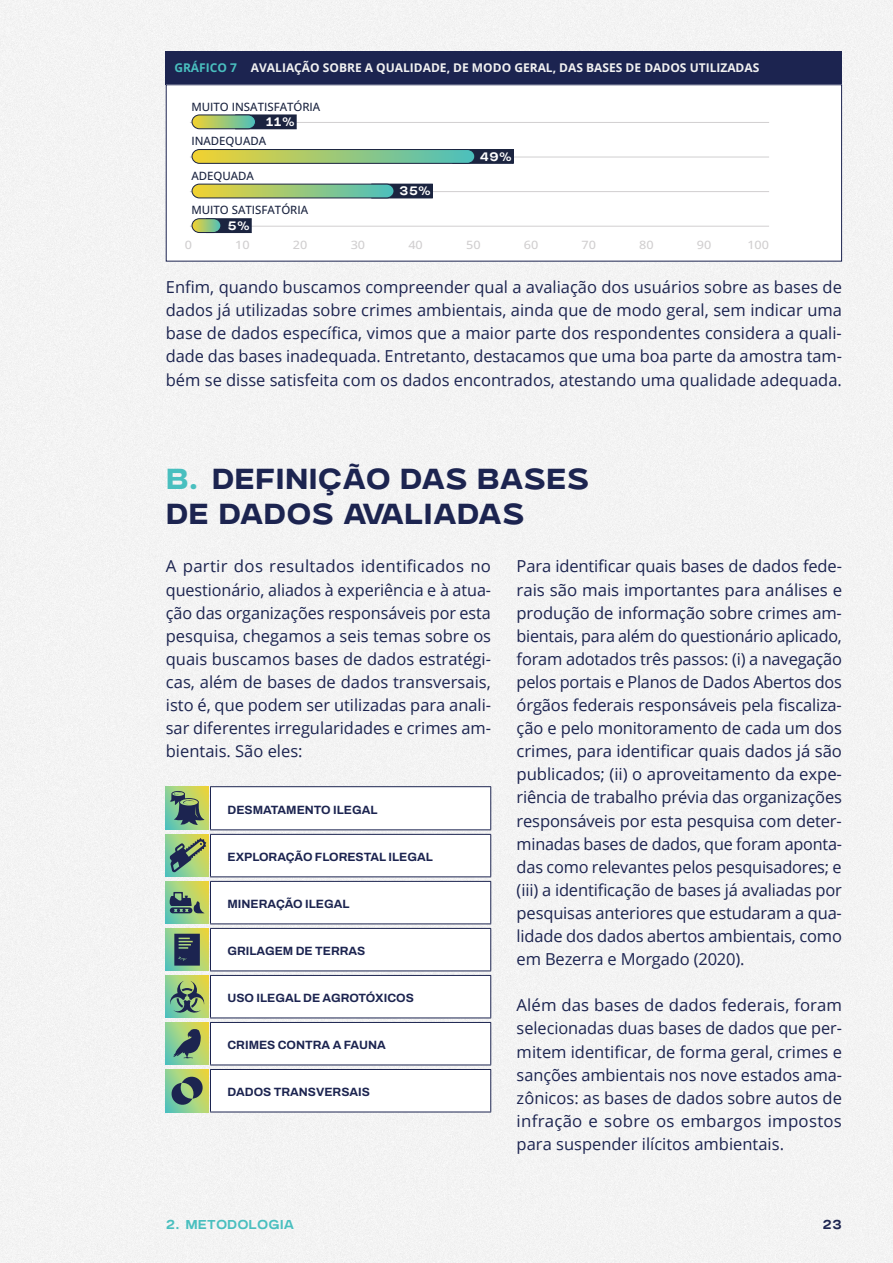
<style>
.page{position:relative;width:893px;height:1263px;background:#f3f3f3}
.page>*{position:absolute;margin:0;border:0;box-sizing:border-box;transform-origin:0 0}
.t1{font:500 27px/35.1px "Gunterz";color:#1c2450}
.t2{font:16.5px/23.1px "Open Sans";color:#1c2450;text-align:justify}
.t3{font:600 12px "Archivo";color:#1c2450}
.t4{font:700 12px "Open Sans";color:#f1f1f1}
.t5{font:12px "Gunterz";color:#49bfbf}
.t6{font:12px "Gunterz";color:#1c2450}
.t7{font:500 11.4px "Open Sans";color:#1b2440}
.t8{font:500 11.4px "Open Sans";color:#d1cfd0;scale:1.11 1}
.t9{font:11.4px "Gunterz";color:#fff}
.s1{color:#49bfbf}
</style>
<div class="page">
<div style="left:166px;top:51px;width:676px;height:33px;background:#1c2450"></div>
<div style="left:166px;top:85px;width:676px;height:176px;background:#fff"></div>
<hr style="left:190px;top:122px;width:579px;height:1px;background:#d1cfd0">
<hr style="left:190px;top:157px;width:579px;height:1px;background:#d1cfd0">
<hr style="left:190px;top:191px;width:579px;height:1px;background:#d1cfd0">
<hr style="left:190px;top:226px;width:579px;height:1px;background:#d1cfd0">
<div style="left:236px;top:115px;width:60px;height:14px;background:#1b2440"></div>
<div style="left:453px;top:150px;width:60px;height:13px;background:#1b2440"></div>
<div style="left:452px;top:149px;width:62px;height:15px;border:1px solid #1b2440"></div>
<div style="left:372px;top:184px;width:60px;height:14px;background:#1b2440"></div>
<div style="left:207px;top:219px;width:44px;height:14px;background:#1b2440"></div>
<div style="left:206px;top:218px;width:46px;height:15px;border:1px solid #1b2440"></div>
<svg style="left:191px;top:114px;width:65px;height:16px"></svg>
<svg style="left:191px;top:149px;width:285px;height:15px"></svg>
<svg style="left:191px;top:183px;width:204px;height:16px"></svg>
<svg style="left:191px;top:218px;width:31px;height:15px"></svg>
<svg style="left:210px;top:787px;width:281px;height:324px"></svg>
<hr style="left:210px;top:786px;width:281px;height:1px;background:#1c2450">
<hr style="left:210px;top:787px;width:1px;height:42px;background:#1c2450">
<hr style="left:490px;top:787px;width:1px;height:42px;background:#1c2450">
<hr style="left:210px;top:835px;width:1px;height:41px;background:#1c2450">
<hr style="left:490px;top:835px;width:1px;height:41px;background:#1c2450">
<hr style="left:210px;top:882px;width:1px;height:41px;background:#1c2450">
<hr style="left:490px;top:882px;width:1px;height:41px;background:#1c2450">
<hr style="left:210px;top:929px;width:1px;height:41px;background:#1c2450">
<hr style="left:490px;top:929px;width:1px;height:41px;background:#1c2450">
<hr style="left:210px;top:976px;width:1px;height:41px;background:#1c2450">
<hr style="left:490px;top:976px;width:1px;height:41px;background:#1c2450">
<hr style="left:210px;top:1023px;width:1px;height:41px;background:#1c2450">
<hr style="left:490px;top:1023px;width:1px;height:41px;background:#1c2450">
<hr style="left:210px;top:1070px;width:1px;height:41px;background:#1c2450">
<hr style="left:490px;top:1070px;width:1px;height:41px;background:#1c2450">
<hr style="left:210px;top:1111px;width:281px;height:1px;background:#1c2450">
<hr style="left:210px;top:829px;width:281px;height:1px;background:#1c2450">
<hr style="left:210px;top:834px;width:281px;height:1px;background:#1c2450">
<hr style="left:210px;top:876px;width:281px;height:1px;background:#1c2450">
<hr style="left:210px;top:881px;width:281px;height:1px;background:#1c2450">
<hr style="left:210px;top:923px;width:281px;height:1px;background:#1c2450">
<hr style="left:210px;top:928px;width:281px;height:1px;background:#1c2450">
<hr style="left:210px;top:970px;width:281px;height:1px;background:#1c2450">
<hr style="left:210px;top:975px;width:281px;height:1px;background:#1c2450">
<hr style="left:210px;top:1017px;width:281px;height:1px;background:#1c2450">
<hr style="left:210px;top:1022px;width:281px;height:1px;background:#1c2450">
<hr style="left:210px;top:1064px;width:281px;height:1px;background:#1c2450">
<hr style="left:210px;top:1069px;width:281px;height:1px;background:#1c2450">
<svg style="left:166px;top:787px;width:42px;height:42px"></svg>
<svg style="left:170px;top:791px;width:34px;height:34px"></svg>
<svg style="left:166px;top:834px;width:42px;height:43px"></svg>
<svg style="left:170px;top:838px;width:36px;height:35px"></svg>
<svg style="left:166px;top:881px;width:42px;height:43px"></svg>
<svg style="left:170px;top:892px;width:35px;height:21px"></svg>
<svg style="left:166px;top:928px;width:42px;height:43px"></svg>
<svg style="left:174px;top:934px;width:26px;height:31px"></svg>
<svg style="left:166px;top:975px;width:42px;height:43px"></svg>
<svg style="left:169px;top:981px;width:36px;height:32px"></svg>
<svg style="left:166px;top:1022px;width:42px;height:43px"></svg>
<svg style="left:173px;top:1029px;width:28px;height:29px"></svg>
<svg style="left:166px;top:1069px;width:42px;height:43px"></svg>
<svg style="left:170px;top:1075px;width:34px;height:31px"></svg>
<p class="t4" style="left:174px;top:59px;width:587px"><span class="s1">GRÁFICO 7</span> AVALIAÇÃO SOBRE A QUALIDADE, DE MODO GERAL, DAS BASES DE DADOS UTILIZADAS</p>
<p class="t7" style="left:191px;top:99px;width:130px">MUITO INSATISFATÓRIA</p>
<p class="t7" style="left:191px;top:133px;width:76px">INADEQUADA</p>
<p class="t7" style="left:191px;top:168px;width:64px">ADEQUADA</p>
<p class="t7" style="left:191px;top:202px;width:118px">MUITO SATISFATÓRIA</p>
<p class="t8" style="left:185px;top:237px;width:8px">0</p>
<p class="t8" style="left:235px;top:237px;width:15px">10</p>
<p class="t8" style="left:293px;top:237px;width:15px">20</p>
<p class="t8" style="left:351px;top:237px;width:15px">30</p>
<p class="t8" style="left:408px;top:237px;width:15px">40</p>
<p class="t8" style="left:466px;top:237px;width:15px">50</p>
<p class="t8" style="left:524px;top:237px;width:15px">60</p>
<p class="t8" style="left:581px;top:237px;width:15px">70</p>
<p class="t8" style="left:639px;top:237px;width:15px">80</p>
<p class="t8" style="left:697px;top:237px;width:15px">90</p>
<p class="t8" style="left:747px;top:237px;width:21px">100</p>
<p class="t2" style="left:166px;top:275px;width:678px">Enfim, quando buscamos compreender qual a avaliação dos usuários sobre as bases de dados já utilizadas sobre crimes ambientais, ainda que de modo geral, sem indicar uma base de dados específica, vimos que a maior parte dos respondentes considera a quali&shy;dade das bases inadequada. Entretanto, destacamos que uma boa parte da amostra tam&shy;bém se disse satisfeita com os dados encontrados, atestando uma qualidade adequada.</p>
<p class="t9" style="left:266px;top:115px;width:30px">11%</p>
<p class="t9" style="left:479px;top:149px;width:34px">49%</p>
<p class="t9" style="left:399px;top:184px;width:33px">35%</p>
<p class="t9" style="left:228px;top:218px;width:24px">5%</p>
<h1 class="t1" style="left:166px;top:462px;width:425px"><span class="s1">B.</span> DEFINIÇÃO DAS BASES<br>DE DADOS AVALIADAS</h1>
<p class="t2" style="left:166px;top:554px;width:327px">A partir dos resultados identificados no questionário, aliados à experiência e à atua&shy;ção das organizações responsáveis por esta pesquisa, chegamos a seis temas sobre os quais buscamos bases de dados estratégi&shy;cas, além de bases de dados transversais, isto é, que podem ser utilizadas para anali&shy;sar diferentes irregularidades e crimes am&shy;bientais. São eles:</p>
<p class="t2" style="left:517px;top:554px;width:327px">Para identificar quais bases de dados fede&shy;rais são mais importantes para análises e produção de informação sobre crimes am&shy;bientais, para além do questionário aplicado, foram adotados três passos: (i) a navegação pelos portais e Planos de Dados Abertos dos órgãos federais responsáveis pela fiscaliza&shy;ção e pelo monitoramento de cada um dos crimes, para identificar quais dados já são publicados; (ii) o aproveitamento da expe&shy;riência de trabalho prévia das organizações responsáveis por esta pesquisa com deter&shy;minadas bases de dados, que foram aponta&shy;das como relevantes pelos pesquisadores; e (iii) a identificação de bases já avaliadas por pesquisas anteriores que estudaram a qua&shy;lidade dos dados abertos ambientais, como em Bezerra e Morgado (2020).</p>
<p class="t2" style="left:517px;top:993px;width:327px">Além das bases de dados federais, foram selecionadas duas bases de dados que per&shy;mitem identificar, de forma geral, crimes e sanções ambientais nos nove estados ama&shy;zônicos: as bases de dados sobre autos de infração e sobre os embargos impostos para suspender ilícitos ambientais.</p>
<p class="t3" style="left:227px;top:800px;width:151px">DESMATAMENTO ILEGAL</p>
<p class="t3" style="left:227px;top:848px;width:207px">EXPLORAÇÃO FLORESTAL ILEGAL</p>
<p class="t3" style="left:227px;top:895px;width:123px">MINERAÇÃO ILEGAL</p>
<p class="t3" style="left:227px;top:942px;width:139px">GRILAGEM DE TERRAS</p>
<p class="t3" style="left:227px;top:989px;width:188px">USO ILEGAL DE AGROTÓXICOS</p>
<p class="t3" style="left:227px;top:1036px;width:160px">CRIMES CONTRA A FAUNA</p>
<p class="t3" style="left:227px;top:1083px;width:144px">DADOS TRANSVERSAIS</p>
<p class="t5" style="left:166px;top:1217px;width:130px">2. M ETODOLOGIA</p>
<p class="t6" style="left:822px;top:1217px;width:21px">23</p>
</div>
